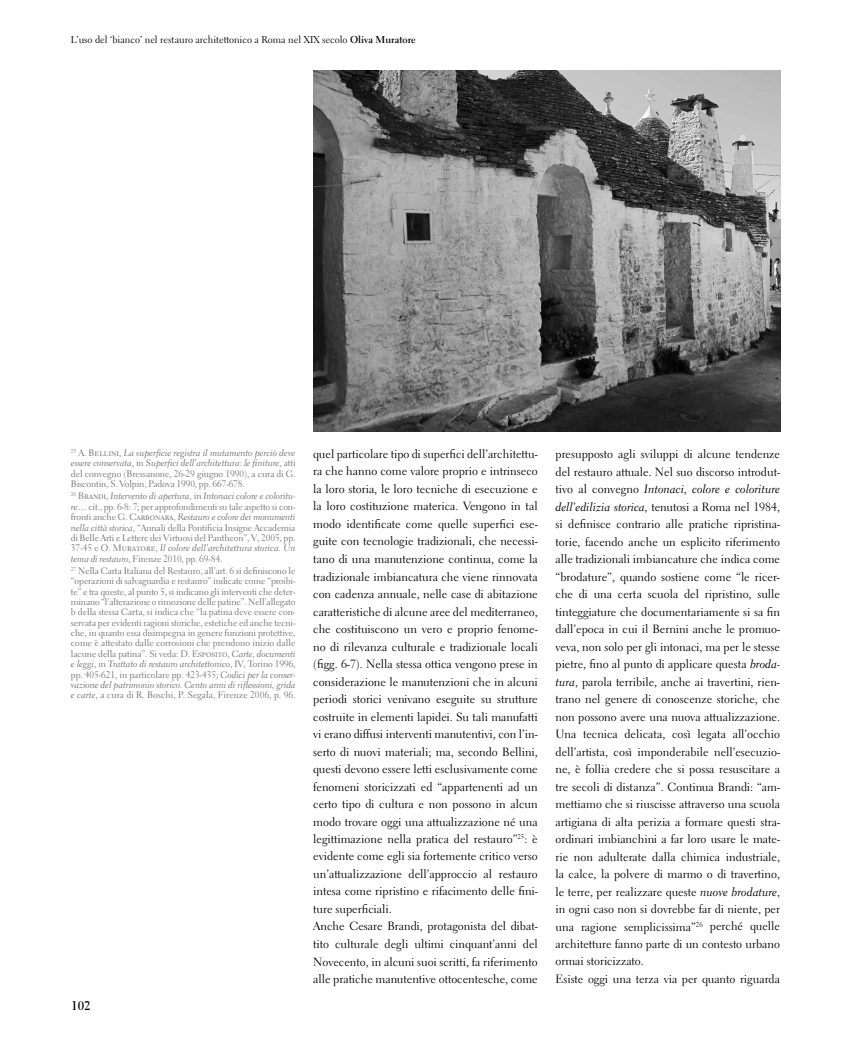
<style>
.page{position:relative;width:851px;height:1063px;background:#fff}
.page>*{position:absolute;margin:0;border:0;box-sizing:border-box;transform-origin:0 0}
.t1{font:700 12.5px "Electra LT Std";color:#000}
.t2{font:11.88px/17.5px "Electra LT Std";color:#000}
.t3{font:11.88px/17.5px "Electra LT Std Cursive";color:#000}
.t4{font:10px "Electra LT Std";color:#000}
.t5{font:9.38px/10.4px "Electra LT Std";letter-spacing:-.01em;color:#706f6f}
.t6{font:9.38px/10.4px "Electra LT Std Cursive";letter-spacing:-.005em;color:#706f6f}
.t7{font:9.38px "Electra LT Std";letter-spacing:.01em;color:#706f6f}
.s1{font-weight:700}
.s2{font-family:"Electra LT Std"}
.s3{font-family:"Electra LT Std Cursive"}
</style>
<div class="page">
<img style="left:313px;top:71px;width:467px;height:360px">
<p class="t4" style="left:71px;top:33px;width:346px">L’uso del ‘bianco’ nel restauro architettonico a Roma nel XIX secolo <span class="s1">Oliva Muratore</span></p>
<p class="t6" style="left:71px;top:448px;width:226px"><sup>25</sup> <span class="s2">A. Bellini,</span> La superficie registra il mutamento perciò deve essere conservata<span class="s2">, in</span> Superfici dell’architettura: le finiture<span class="s2">, atti</span></p>
<p class="t5" style="left:71px;top:468px;width:226px">del convegno (Bressanone, 26-29 giugno 1990), a cura di G.<br>Biscontin, S. Volpin, Padova 1990, pp. 667-678.</p>
<p class="t6" style="left:71px;top:491px;width:226px"><sup>26</sup> <span class="s2">Brandi,</span> Intervento di apertura<span class="s2">, in</span> Intonaci colore e coloritu-</p>
<p class="t5" style="left:71px;top:501px;width:226px"><span class="s3">re</span>… cit., pp. 6-8: 7; per approfondimenti su tale aspetto si con-</p>
<p class="t6" style="left:71px;top:512px;width:226px"><span class="s2">fronti anche G. Carbonara,</span> Restauro e colore dei monumenti</p>
<p class="t5" style="left:71px;top:522px;width:226px"><span class="s3">nella città storica</span>, “Annali della Pontificia Insigne Accademia di Belle Arti e Lettere dei Virtuosi del Pantheon”, V, 2005, pp.</p>
<p class="t6" style="left:71px;top:543px;width:226px"><span class="s2">37-45 e O. Muratore,</span> Il colore dell’architettura storica. Un</p>
<p class="t5" style="left:71px;top:552px;width:226px;line-height:12.1px"><span class="s3">tema di restauro</span>, Firenze 2010, pp. 69-84.<br><sup>27</sup> Nella Carta Italiana del Restauro, all’art. 6 si definiscono le</p>
<p class="t5" style="left:71px;top:576px;width:226px;text-align:justify">“operazioni di salvaguardia e restauro” indicate come “proibi&shy;te” e tra queste, al punto 5, si indicano gli interventi che deter&shy;minano “l’alterazione o rimozione delle patine”. Nell’allegato b della stessa Carta, si indica che “la patina deve essere con&shy;servata per evidenti ragioni storiche, estetiche ed anche tecni&shy;che, in quanto essa disimpegna in genere funzioni protettive, come è attestato dalle corrosioni che prendono inizio dalle lacune della patina”. Si veda: D. Esposito, <span class="s3">Carte, documenti</span></p>
<p class="t6" style="left:71px;top:659px;width:226px">e leggi<span class="s2">, in</span> Trattato di restauro architettonico<span class="s2">, IV, Torino 1996,</span></p>
<p class="t5" style="left:71px;top:669px;width:226px">pp. 405-621, in particolare pp. 423-435; <span class="s3">Codici per la conser-</span></p>
<p class="t6" style="left:71px;top:680px;width:226px">vazione del patrimonio storico. Cento anni di riflessioni, grida</p>
<p class="t7" style="left:71px;top:689px;width:226px"><span class="s3">e carte</span>, a cura di R. Boschi, P. Segala, Firenze 2006, p. 96.</p>
<p class="t1" style="left:71px;top:998px;width:21px">102</p>
<p class="t2" style="left:313px;top:445px;width:226px">quel particolare tipo di superfici dell’architettu&shy;ra che hanno come valore proprio e intrinseco la loro storia, le loro tecniche di esecuzione e la loro costituzione materica. Vengono in tal modo identificate come quelle superfici ese&shy;guite con tecnologie tradizionali, che necessi&shy;tano di una manutenzione continua, come la tradizionale imbiancatura che viene rinnovata con cadenza annuale, nelle case di abitazione caratteristiche di alcune aree del mediterraneo, che costituiscono un vero e proprio fenome&shy;no di rilevanza culturale e tradizionale locali (figg. 6-7). Nella stessa ottica vengono prese in considerazione le manutenzioni che in alcuni periodi storici venivano eseguite su strutture costruite in elementi lapidei. Su tali manufatti vi erano diffusi interventi manutentivi, con l’in&shy;serto di nuovi materiali; ma, secondo Bellini, questi devono essere letti esclusivamente come fenomeni storicizzati ed “appartenenti ad un certo tipo di cultura e non possono in alcun modo trovare oggi una attualizzazione né una legittimazione nella pratica del restauro”<sup>25</sup>: è evidente come egli sia fortemente critico verso un’attualizzazione dell’approccio al restauro intesa come ripristino e rifacimento delle fini&shy;ture superficiali.<br>Anche Cesare Brandi, protagonista del dibat&shy;tito culturale degli ultimi cinquant’anni del Novecento, in alcuni suoi scritti, fa riferimento alle pratiche manutentive ottocentesche, come</p>
<p class="t2" style="left:555px;top:445px;width:226px">presupposto agli sviluppi di alcune tendenze del restauro attuale. Nel suo discorso introdut-</p>
<p class="t3" style="left:555px;top:480px;width:226px"><span class="s2">tivo al convegno</span> Intonaci, colore e coloriture dell’edilizia storica, <span class="s2">tenutosi a Roma nel 1984,</span></p>
<p class="t2" style="left:555px;top:515px;width:226px">si definisce contrario alle pratiche ripristina&shy;torie, facendo anche un esplicito riferimento alle tradizionali imbiancature che indica come “brodature”, quando sostiene come “le ricer&shy;che di una certa scuola del ripristino, sulle tinteggiature che documentariamente si sa fin dall’epoca in cui il Bernini anche le promuo&shy;veva, non solo per gli intonaci, ma per le stesse pietre, fino al punto di applicare questa <span class="s3">broda&shy;tura</span>, parola terribile, anche ai travertini, rien&shy;trano nel genere di conoscenze storiche, che non possono avere una nuova attualizzazione.<br>Una tecnica delicata, così legata all’occhio dell’artista, così imponderabile nell’esecuzio&shy;ne, è follia credere che si possa resuscitare a tre secoli di distanza”. Continua Brandi: “am&shy;mettiamo che si riuscisse attraverso una scuola artigiana di alta perizia a formare questi stra&shy;ordinari imbianchini a far loro usare le mate&shy;rie non adulterate dalla chimica industriale, la calce, la polvere di marmo o di travertino, le terre, per realizzare queste <span class="s3">nuove brodature</span>, in ogni caso non si dovrebbe far di niente, per una ragione semplicissima”<sup>26</sup> perché quelle architetture fanno parte di un contesto urbano ormai storicizzato.<br>Esiste oggi una terza via per quanto riguarda</p>
</div>
